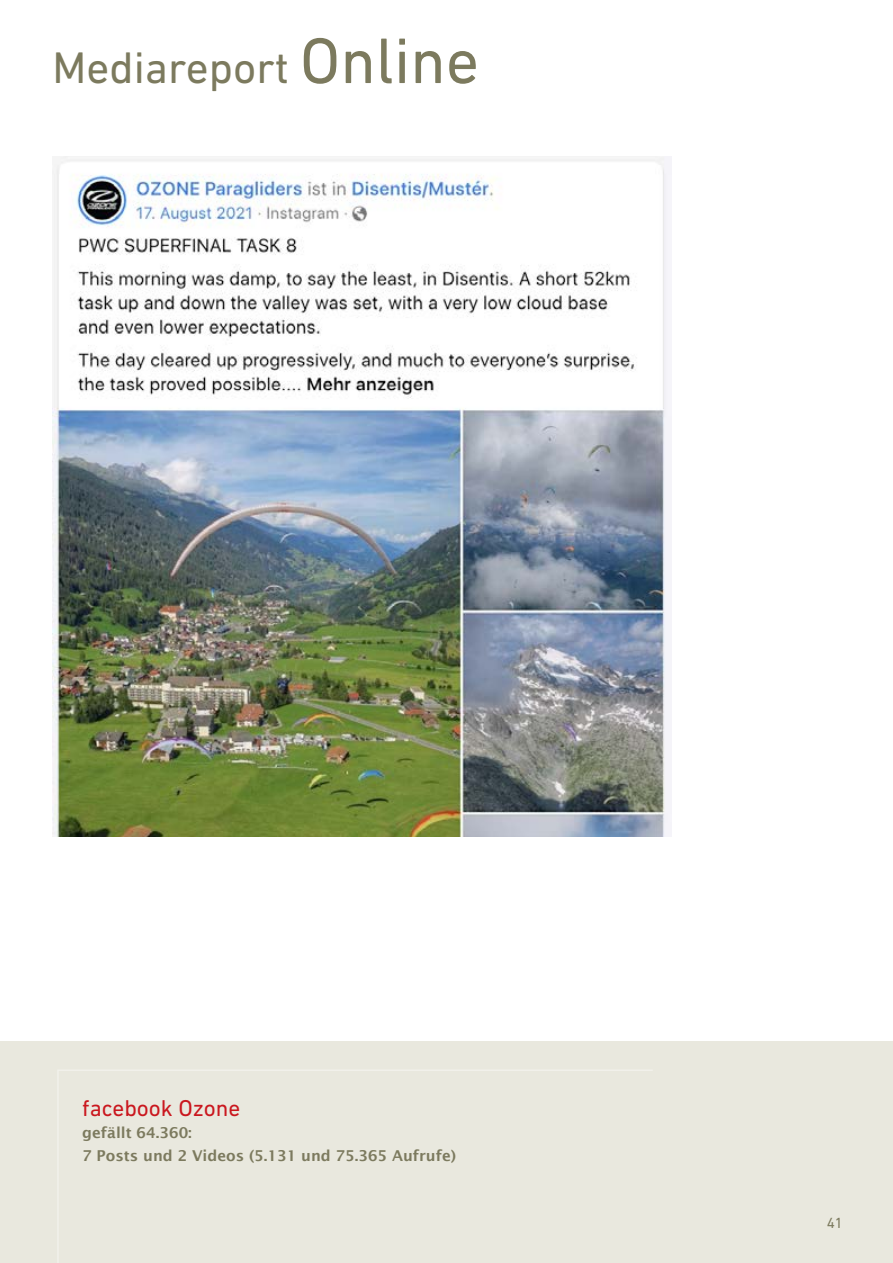
<style>
.page{position:relative;width:893px;height:1263px;background:#fff}
.page>*{position:absolute;margin:0;border:0;box-sizing:border-box;transform-origin:0 0}
.t1{font:45px "DIN Next LT Pro";color:#7c7a5e}
.t2{font:23.25px "DIN Next LT Pro";color:#ca171e}
.t3{font:600 15px/22.5px "Lucida Sans";color:#7c7a5e}
.t4{font:15px "DIN Next LT Pro";color:#7c7a5e}
.s1{font-size:65.4px}
</style>
<div class="page">
<div style="left:0;top:1041px;width:893px;height:222px;background:#e9e8de"></div>
<svg style="left:58px;top:1070px;width:594px;height:1px"></svg>
<img style="left:53px;top:156px;width:619px;height:681px">
<h1 class="t1" style="left:53px;top:42px;width:428px">Mediareport <span class="s1">Online</span></h1>
<h2 class="t2" style="left:82px;top:1094px;width:160px">facebook Ozone</h2>
<p class="t3" style="left:82px;top:1121px;width:375px">gefällt 64.360:<br>7 Posts und 2 Videos (5.131 und 75.365 Aufrufe)</p>
<p class="t4" style="left:827px;top:1215px;width:18px">41</p>
</div>
